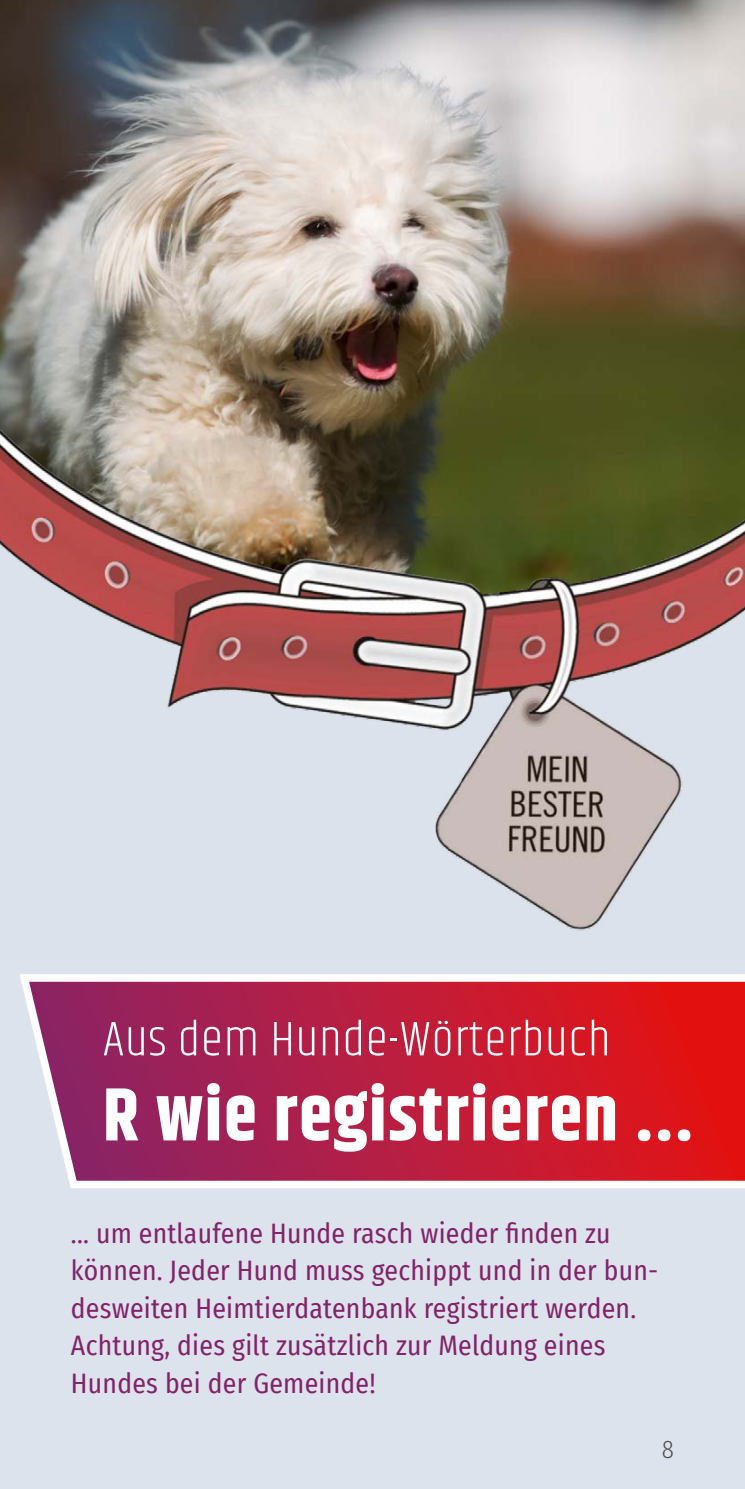
<style>
.page{position:relative;width:745px;height:1489px;background:#fff}
.page>*{position:absolute;margin:0;border:0;box-sizing:border-box;transform-origin:0 0}
.P_Hunde-Wörterbuch_Text{font:700 75px "Khand";letter-spacing:.02em;color:#fff}
.P_Hunde-Wörterbuch{font:300 50px "Khand";letter-spacing:.02em;color:#fff}
.P_Hunde-Wörterbuch_Text-2{font:27.5px/37.5px "Fira Sans Condensed";letter-spacing:.01em;color:#822369}
.t1{font:300 25px "Fira Sans Condensed";color:#4c4b4e}
</style>
<div class="page">
<div style="left:0;top:0;width:744px;height:1488px;background:#dce3ec"></div>
<svg style="left:20px;top:974px;width:724px;height:214px;background:#c03452"></svg>
<img style="left:0;top:0;width:744px;height:325px">
<img style="left:0;top:325px;width:744px;height:606px">
<p class="P_Hunde-Wörterbuch" style="left:103px;top:1009px;width:508px">Aus dem Hunde-Wörterbuch</p>
<p class="P_Hunde-Wörterbuch_Text" style="left:103px;top:1061px;width:591px">R wie registrieren ...</p>
<p class="P_Hunde-Wörterbuch_Text-2" style="left:71px;top:1213px;width:588px">... um entlaufene Hunde rasch wieder finden zu können. Jeder Hund muss gechippt und in der bun&shy;desweiten Heimtierdatenbank registriert werden.<br>Achtung, dies gilt zusätzlich zur Meldung eines Hundes bei der Gemeinde!</p>
<p class="t1" style="left:661px;top:1431px;width:14px">8</p>
</div>
